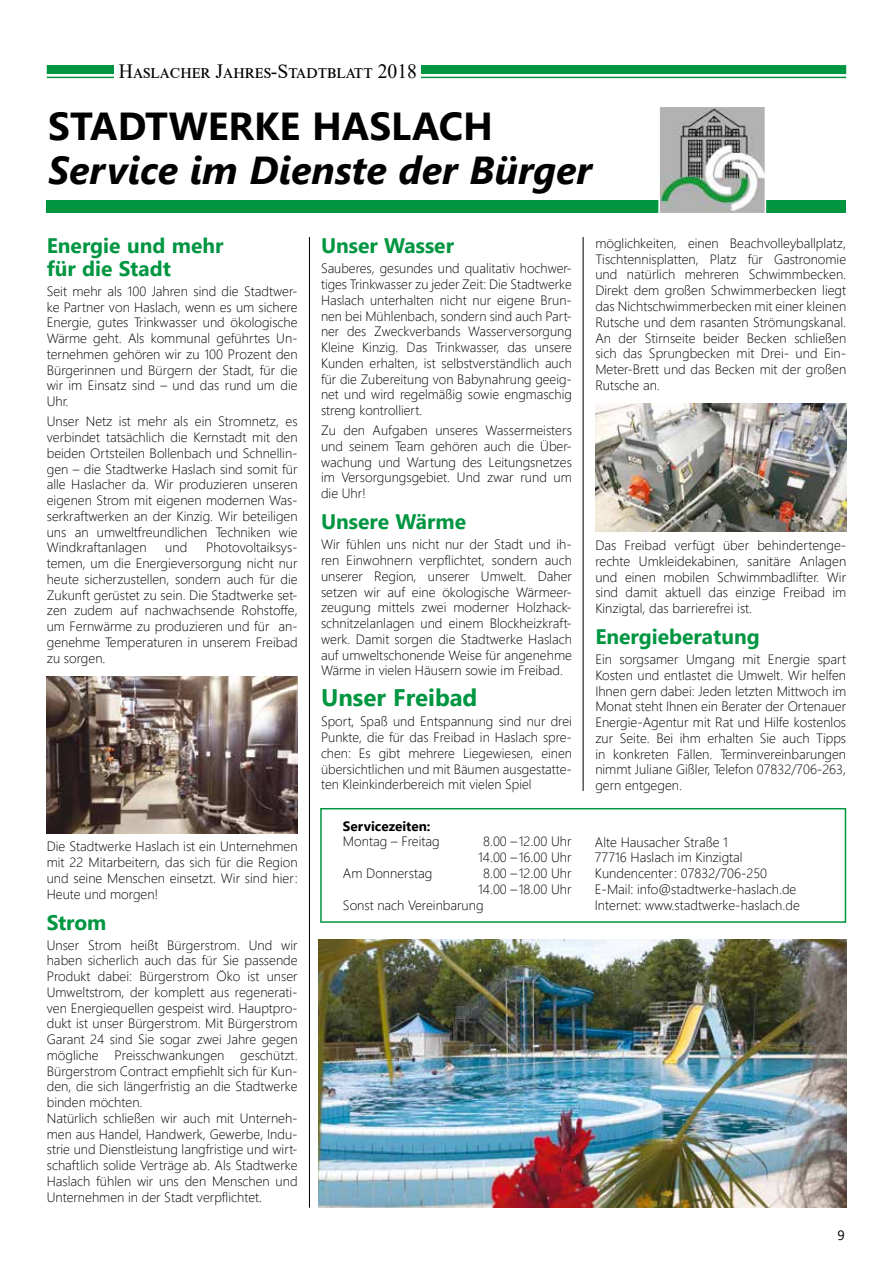
<style>
.page{position:relative;width:893px;height:1263px;background:#fff}
.page>*{position:absolute;margin:0;border:0;box-sizing:border-box;transform-origin:0 0}
.t1{font:italic 700 39px "Segoe UI";color:#000}
.t2{font:700 39px "Segoe UI";color:#000}
.t3{font:700 24px "Segoe UI";color:#009641}
.t4{font:700 21px/22.5px "Segoe UI";color:#009641}
.t5{font:20.25px "Times New Roman";color:#000}
.t6{font:300 13.5px/15.8px "Segoe UI";color:#000}
.t7{font:700 13.5px "Segoe UI";color:#000}
.t8{font:13.5px "Segoe UI";color:#000}
</style>
<div class="page">
<div style="left:320px;top:808px;width:526px;height:115px;border:2px solid #009641"></div>
<div style="left:47px;top:200px;width:799px;height:13px;background:#009641"></div>
<img style="left:661px;top:109px;width:102px;height:104px">
<div style="left:658px;top:106px;width:108px;height:110px;border:2px solid #fff"></div>
<img style="left:319px;top:940px;width:527px;height:268px">
<img style="left:47px;top:676px;width:251px;height:157px">
<img style="left:595px;top:404px;width:251px;height:127px">
<hr style="left:309px;top:237px;width:1px;height:971px;background:#000">
<hr style="left:583px;top:237px;width:1px;height:554px;background:#000">
<div style="left:47px;top:65px;width:799px;height:9px;background:#009641"></div>
<hr style="left:47px;top:77px;width:799px;height:1px;background:#009641">
<div style="left:115px;top:55px;width:306px;height:34px;background:#fff"></div>
<h3 class="t5" style="left:119px;top:57px;width:300px">Haslacher Jahres-Stadtblatt 2018</h3>
<h1 class="t2" style="left:48px;top:90px;width:446px">STADTWERKE HASLACH</h1>
<h1 class="t1" style="left:48px;top:138px;width:545px">Service im Dienste der Bürger</h1>
<h3 class="t4" style="left:47px;top:233px;width:178px">Energie und mehr für die Stadt</h3>
<p class="t6" style="left:47px;top:282px;width:252px">Seit mehr als 100 Jahren sind die Stadtwer&shy;ke Partner von Haslach, wenn es um sichere Energie, gutes Trinkwasser und ökologische Wärme geht. Als kommunal geführtes Un&shy;ternehmen gehören wir zu 100 Prozent den Bürgerinnen und Bürgern der Stadt, für die wir im Einsatz sind – und das rund um die Uhr.</p>
<p class="t6" style="left:47px;top:412px;width:252px">Unser Netz ist mehr als ein Stromnetz, es verbindet tatsächlich die Kernstadt mit den beiden Ortsteilen Bollenbach und Schnellin&shy;gen – die Stadtwerke Haslach sind somit für alle Haslacher da. Wir produzieren unseren eigenen Strom mit eigenen modernen Was&shy;serkraftwerken an der Kinzig. Wir beteiligen uns an umweltfreundlichen Techniken wie Windkraftanlagen</p>
<p class="t6" style="left:47px;top:538px;width:252px;text-indent:159px">Photovoltaiksys&shy;temen, um die Energieversorgung nicht nur heute sicherzustellen, sondern auch für die Zukunft gerüstet zu sein. Die Stadtwerke set&shy;zen zudem auf nachwachsende Rohstoffe, um Fernwärme zu produzieren und für an&shy;genehme Temperaturen in unserem Freibad zu sorgen.</p>
<p class="t6" style="left:165px;top:538px;width:24px">und</p>
<p class="t6" style="left:47px;top:837px;width:252px;text-align:justify">Die Stadtwerke Haslach ist ein Unternehmen mit 22 Mitarbeitern, das sich für die Region und seine Menschen einsetzt. Wir sind hier:<br>Heute und morgen!</p>
<h3 class="t4" style="left:47px;top:909px;width:61px">Strom</h3>
<p class="t6" style="left:47px;top:936px;width:252px">Unser Strom heißt Bürgerstrom. Und wir haben sicherlich auch das für Sie passende Produkt dabei: Bürgerstrom Öko ist unser Umweltstrom, der komplett aus regenerati&shy;ven Energiequellen gespeist wird. Hauptpro&shy;dukt ist unser Bürgerstrom. Mit Bürgerstrom Garant 24 sind Sie sogar zwei Jahre gegen mögliche Preisschwankungen geschützt.<br>Bürgerstrom Contract empfiehlt sich für Kun&shy;den, die sich längerfristig an die Stadtwerke binden möchten.<br>Natürlich schließen wir auch mit Unterneh&shy;men aus Handel, Handwerk, Gewerbe, Indu&shy;strie und Dienstleistung langfristige und wirt&shy;schaftlich solide Verträge ab. Als Stadtwerke Haslach fühlen wir uns den Menschen und Unternehmen in der Stadt verpflichtet.</p>
<h3 class="t4" style="left:321px;top:233px;width:134px">Unser Wasser</h3>
<p class="t6" style="left:321px;top:259px;width:252px">Sauberes, gesundes und qualitativ hochwer&shy;tiges Trinkwasser zu jeder Zeit: Die Stadtwerke Haslach unterhalten nicht nur eigene Brun&shy;nen bei Mühlenbach, sondern sind auch Part&shy;ner des Zweckverbands Wasserversorgung Kleine Kinzig. Das Trinkwasser, das unsere Kunden erhalten, ist selbstverständlich auch für die Zubereitung von Babynahrung geeig&shy;net und wird regelmäßig sowie engmaschig streng kontrolliert.</p>
<p class="t6" style="left:321px;top:421px;width:252px;text-align:justify">Zu den Aufgaben unseres Wassermeisters und seinem Team gehören auch die Über&shy;wachung und Wartung des Leitungsnetzes im Versorgungsgebiet. Und zwar rund um die Uhr!</p>
<h3 class="t4" style="left:321px;top:509px;width:147px">Unsere Wärme</h3>
<p class="t6" style="left:321px;top:535px;width:252px">Wir fühlen uns nicht nur der Stadt und ih&shy;ren Einwohnern verpflichtet, sondern auch unserer Region, unserer Umwelt. Daher setzen wir auf eine ökologische Wärmeer&shy;zeugung mittels zwei moderner Holzhack&shy;schnitzelanlagen und einem Blockheizkraft&shy;werk. Damit sorgen die Stadtwerke Haslach auf umweltschonende Weise für angenehme Wärme in vielen Häusern sowie im Freibad.</p>
<h2 class="t3" style="left:321px;top:675px;width:158px">Unser Freibad</h2>
<p class="t6" style="left:321px;top:712px;width:252px;text-align:justify">Sport, Spaß und Entspannung sind nur drei Punkte, die für das Freibad in Haslach spre&shy;chen: Es gibt mehrere Liegewiesen, einen übersichtlichen und mit Bäumen ausgestatte&shy;ten Kleinkinderbereich mit vielen Spiel</p>
<p class="t7" style="left:343px;top:813px;width:89px">Servicezeiten:</p>
<p class="t6" style="left:343px;top:832px;width:98px">Montag – Freitag</p>
<p class="t6" style="left:478px;top:832px;width:95px;text-align:center">8.00 –12.00 Uhr<br>14.00 –16.00 Uhr</p>
<p class="t6" style="left:343px;top:864px;width:91px">Am Donnerstag</p>
<p class="t6" style="left:483px;top:864px;width:90px">8.00 –12.00 Uhr</p>
<p class="t6" style="left:478px;top:880px;width:95px">14.00 –18.00 Uhr</p>
<p class="t6" style="left:343px;top:895px;width:142px">Sonst nach Vereinbarung</p>
<p class="t6" style="left:595px;top:234px;width:252px;text-align:justify">möglichkeiten, einen Beachvolleyballplatz, Tischtennisplatten, Platz für Gastronomie und natürlich mehreren Schwimmbecken.<br>Direkt dem großen Schwimmerbecken liegt das Nichtschwimmerbecken mit einer kleinen Rutsche und dem rasanten Strömungskanal.<br>An der Stirnseite beider Becken schließen sich das Sprungbecken mit Drei- und Ein-Meter-Brett und das Becken mit der großen Rutsche an.</p>
<p class="t6" style="left:595px;top:536px;width:252px;text-align:justify">Das Freibad verfügt über behindertenge&shy;rechte Umkleidekabinen, sanitäre Anlagen und einen mobilen Schwimmbadlifter. Wir sind damit aktuell das einzige Freibad im Kinzigtal, das barrierefrei ist.</p>
<h3 class="t4" style="left:595px;top:624px;width:166px">Energieberatung</h3>
<p class="t6" style="left:595px;top:650px;width:252px;text-align:justify">Ein sorgsamer Umgang mit Energie spart Kosten und entlastet die Umwelt. Wir helfen Ihnen gern dabei: Jeden letzten Mittwoch im Monat steht Ihnen ein Berater der Ortenauer Energie-Agentur mit Rat und Hilfe kostenlos zur Seite. Bei ihm erhalten Sie auch Tipps in konkreten Fällen. Terminvereinbarungen nimmt Juliane Gißler, Telefon 07832/706-263, gern entgegen.</p>
<p class="t6" style="left:595px;top:832px;width:206px">Alte Hausacher Straße 1<br>77716 Haslach im Kinzigtal<br>Kundencenter: 07832/706-250<br>E-Mail: info@stadtwerke-haslach.de<br>Internet: www.stadtwerke-haslach.de</p>
<p class="t8" style="left:837px;top:1223px;width:9px">9</p>
</div>
